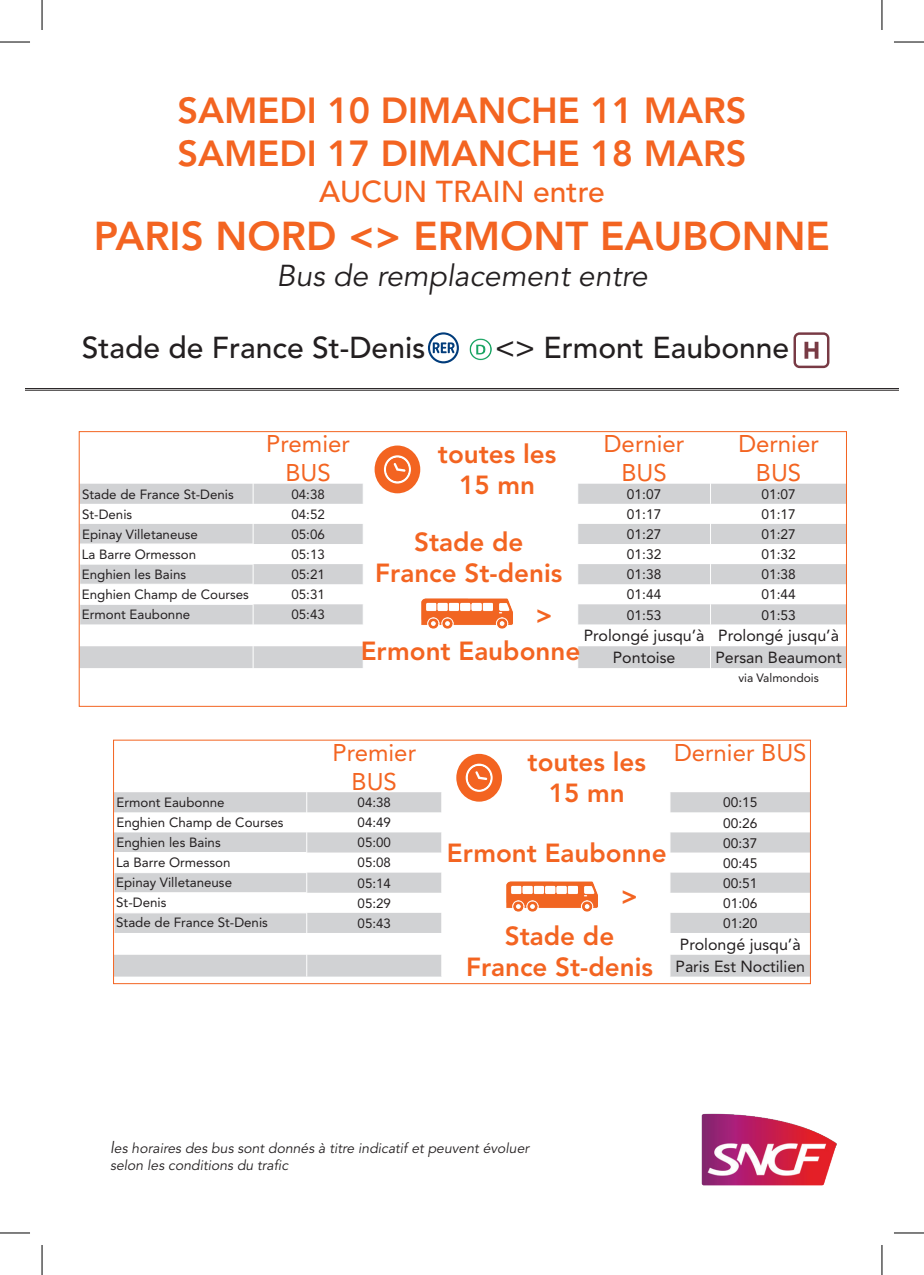
<style>
.page{position:relative;width:924px;height:1275px;background:#fff}
.page>*{position:absolute;margin:0;border:0;box-sizing:border-box;transform-origin:0 0}
.t1{font:800 40px "Avenir LT Std";color:#f36421}
.t2{font:800 36px/43.2px "Avenir LT Std";color:#f36421}
.t3{font:500 30px "Avenir LT Std";color:#231f20}
.t4{font:italic 30px "Avenir LT Std";color:#231f20}
.t5{font:500 30px "Avenir LT Std";color:#f36421}
.t6{font:800 26px/31.2px "Avenir LT Std";color:#f36421;text-align:center}
.t7{font:24px/28.8px "Avenir LT Std";color:#f36421;text-align:center}
.t8{font:16px/21.8px "Avenir LT Std";color:#231f20}
.t9{font:italic 14px/16.8px "Avenir LT Std";color:#231f20}
.t10{font:13.8px "Avenir LT Std";color:#231f20}
.t11{font:13.4px "Avenir LT Std";color:#231f20}
.t12{font:12px "Avenir LT Std";color:#231f20}
.s1{font-size:16px}
</style>
<div class="page">
<svg style="left:793px;top:332px;width:36px;height:36px"></svg>
<img style="left:469px;top:338px;width:23px;height:23px">
<svg style="left:428px;top:332px;width:30px;height:31px"></svg>
<hr style="left:25px;top:388px;width:873px;height:1px;background:#231f20">
<hr style="left:25px;top:390px;width:873px;height:1px;background:#231f20">
<svg style="left:81px;top:484px;width:763px;height:184px"></svg>
<svg style="left:363px;top:484px;width:1px;height:184px"></svg>
<svg style="left:577px;top:484px;width:1px;height:184px"></svg>
<svg style="left:709px;top:484px;width:1px;height:184px"></svg>
<svg style="left:253px;top:484px;width:1px;height:184px"></svg>
<hr style="left:79px;top:543px;width:174px;height:1px;background:#fff">
<hr style="left:79px;top:564px;width:174px;height:1px;background:#fff">
<hr style="left:79px;top:584px;width:174px;height:1px;background:#fff">
<hr style="left:79px;top:604px;width:174px;height:1px;background:#fff">
<svg style="left:115px;top:792px;width:693px;height:184px"></svg>
<svg style="left:441px;top:792px;width:1px;height:184px"></svg>
<svg style="left:669px;top:792px;width:1px;height:184px"></svg>
<svg style="left:306px;top:792px;width:1px;height:184px"></svg>
<hr style="left:114px;top:852px;width:192px;height:1px;background:#fff">
<hr style="left:114px;top:872px;width:192px;height:1px;background:#fff">
<hr style="left:114px;top:892px;width:192px;height:1px;background:#fff">
<hr style="left:114px;top:912px;width:192px;height:1px;background:#fff">
<div style="left:113px;top:740px;width:697px;height:244px;border:1px solid #f36421"></div>
<img style="left:701px;top:1113px;width:135px;height:72px">
<svg style="left:372px;top:445px;width:50px;height:51px"></svg>
<img style="left:405px;top:553px;width:126px;height:115px">
<svg style="left:454px;top:753px;width:50px;height:51px"></svg>
<img style="left:490px;top:836px;width:126px;height:126px">
<hr style="left:0;top:42px;width:30px;height:1px;background:#000">
<hr style="left:893px;top:42px;width:30px;height:1px;background:#000">
<hr style="left:0;top:1232px;width:30px;height:1px;background:#000">
<hr style="left:893px;top:1232px;width:30px;height:1px;background:#000">
<hr style="left:42px;top:0;width:1px;height:30px;background:#000">
<hr style="left:42px;top:1245px;width:1px;height:30px;background:#000">
<hr style="left:881px;top:0;width:1px;height:30px;background:#000">
<hr style="left:881px;top:1245px;width:1px;height:30px;background:#000">
<h2 class="t2" style="left:177px;top:89px;width:570px">SAMEDI 10 DIMANCHE 11 MARS<br>SAMEDI 17 DIMANCHE 18 MARS</h2>
<h3 class="t5" style="left:319px;top:175px;width:287px">AUCUN TRAIN entre</h3>
<h1 class="t1" style="left:94px;top:213px;width:737px">PARIS NORD &lt;&gt; ERMONT EAUBONNE</h1>
<h3 class="t4" style="left:276px;top:259px;width:372px">Bus de remplacement entre</h3>
<h3 class="t3" style="left:82px;top:331px;width:345px">Stade de France St-Denis</h3>
<h3 class="t3" style="left:495px;top:331px;width:295px">&lt;&gt; Ermont Eaubonne</h3>
<h3 class="t7" style="left:266px;top:430px;width:85px">Premier<br>BUS</h3>
<h3 class="t7" style="left:603px;top:430px;width:82px">Dernier<br>BUS</h3>
<h3 class="t7" style="left:738px;top:430px;width:82px">Dernier<br>BUS</h3>
<h3 class="t6" style="left:437px;top:438px;width:120px">toutes les<br>15 mn</h3>
<h3 class="t6" style="left:375px;top:526px;width:188px">Stade de<br>France St-denis</h3>
<h3 class="t6" style="left:360px;top:597px;width:221px;line-height:35.8px;text-align:left;text-indent:175px">&gt;<br>Ermont Eaubonne</h3>
<p class="t11" style="left:82px;top:486px;width:153px">Stade de France St-Denis</p>
<p class="t11" style="left:291px;top:486px;width:35px">04:38</p>
<p class="t10" style="left:626px;top:486px;width:36px">01:07</p>
<p class="t10" style="left:761px;top:486px;width:36px">01:07</p>
<p class="t11" style="left:82px;top:506px;width:52px">St-Denis</p>
<p class="t11" style="left:291px;top:506px;width:35px">04:52</p>
<p class="t10" style="left:626px;top:506px;width:36px">01:17</p>
<p class="t10" style="left:761px;top:506px;width:36px">01:17</p>
<p class="t11" style="left:82px;top:526px;width:117px">Epinay Villetaneuse</p>
<p class="t11" style="left:291px;top:526px;width:35px">05:06</p>
<p class="t10" style="left:626px;top:526px;width:36px">01:27</p>
<p class="t10" style="left:761px;top:526px;width:36px">01:27</p>
<p class="t11" style="left:82px;top:546px;width:116px">La Barre Ormesson</p>
<p class="t11" style="left:291px;top:546px;width:35px">05:13</p>
<p class="t10" style="left:626px;top:546px;width:36px">01:32</p>
<p class="t10" style="left:761px;top:546px;width:36px">01:32</p>
<p class="t11" style="left:82px;top:566px;width:106px">Enghien les Bains</p>
<p class="t11" style="left:291px;top:566px;width:35px">05:21</p>
<p class="t10" style="left:626px;top:566px;width:36px">01:38</p>
<p class="t10" style="left:761px;top:566px;width:36px">01:38</p>
<p class="t11" style="left:82px;top:586px;width:168px">Enghien Champ de Courses</p>
<p class="t11" style="left:291px;top:587px;width:35px">05:31</p>
<p class="t10" style="left:626px;top:586px;width:36px">01:44</p>
<p class="t10" style="left:761px;top:586px;width:36px">01:44</p>
<p class="t11" style="left:82px;top:606px;width:110px">Ermont Eaubonne</p>
<p class="t11" style="left:291px;top:607px;width:35px">05:43</p>
<p class="t10" style="left:626px;top:607px;width:36px">01:53</p>
<p class="t10" style="left:761px;top:607px;width:36px">01:53</p>
<p class="t8" style="left:612px;top:625px;width:227px;text-indent:-29px">Prolongé jusqu’à Prolongé jusqu’à<br>Pontoise</p>
<p class="t8" style="left:715px;top:647px;width:128px">Persan Beaumont</p>
<p class="t12" style="left:738px;top:671px;width:82px">via Valmondois</p>
<h3 class="t7" style="left:332px;top:738px;width:85px">Premier<br>BUS</h3>
<h3 class="t7" style="left:673px;top:738px;width:134px">Dernier BUS</h3>
<h3 class="t6" style="left:527px;top:746px;width:120px">toutes les<br>15 mn</h3>
<p class="t11" style="left:116px;top:794px;width:110px">Ermont Eaubonne</p>
<p class="t11" style="left:357px;top:794px;width:35px">04:38</p>
<p class="t10" style="left:722px;top:794px;width:36px">00:15</p>
<p class="t11" style="left:116px;top:815px;width:168px">Enghien Champ de Courses</p>
<p class="t11" style="left:357px;top:815px;width:35px">04:49</p>
<p class="t10" style="left:722px;top:814px;width:36px">00:26</p>
<p class="t11" style="left:116px;top:835px;width:106px">Enghien les Bains</p>
<p class="t11" style="left:357px;top:835px;width:35px">05:00</p>
<p class="t10" style="left:722px;top:835px;width:36px">00:37</p>
<p class="t11" style="left:116px;top:854px;width:116px">La Barre Ormesson</p>
<p class="t11" style="left:357px;top:855px;width:35px">05:08</p>
<p class="t10" style="left:722px;top:855px;width:36px">00:45</p>
<p class="t11" style="left:116px;top:874px;width:117px">Epinay Villetaneuse</p>
<p class="t11" style="left:357px;top:875px;width:35px">05:14</p>
<p class="t10" style="left:722px;top:875px;width:36px">00:51</p>
<p class="t11" style="left:116px;top:894px;width:52px">St-Denis</p>
<p class="t11" style="left:357px;top:895px;width:35px">05:29</p>
<p class="t10" style="left:722px;top:895px;width:36px">01:06</p>
<p class="t11" style="left:116px;top:915px;width:153px">Stade de France St-Denis</p>
<p class="t11" style="left:357px;top:915px;width:35px">05:43</p>
<p class="t10" style="left:722px;top:915px;width:36px">01:20</p>
<p class="t8" style="left:675px;top:933px;width:131px">Prolongé jusqu’à<br>Paris Est Noctilien</p>
<h3 class="t6" style="left:446px;top:837px;width:221px">Ermont Eaubonne</h3>
<h3 class="t6" style="left:620px;top:881px;width:19px">&gt;</h3>
<h3 class="t6" style="left:466px;top:920px;width:188px">Stade de<br>France St-denis</h3>
<p class="t9" style="left:110px;top:1140px;width:420px"><span class="s1">l</span>es horaires des bus sont donnés à titre indicatif et peuvent évoluer selon les conditions du trafic</p>
</div>
